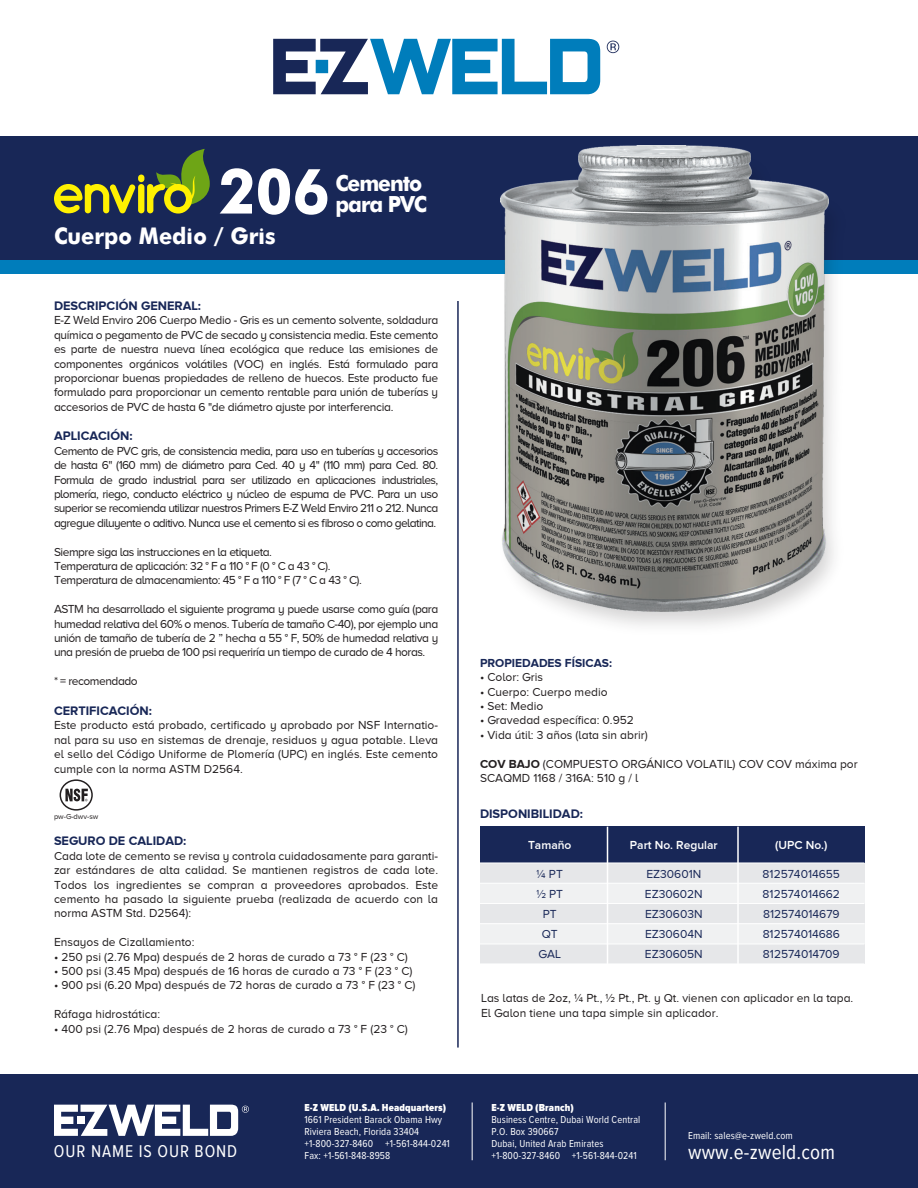
<style>
.page{position:relative;width:918px;height:1188px;background:#fff}
.page>*{position:absolute;margin:0;border:0;box-sizing:border-box;transform-origin:0 0}
.t1{font:700 62.55px "Futura";color:#fff;scale:.95 1}
.t2{font:700 22.95px "Futura";color:#fff;scale:.95 1}
.t3{font:700 22.2px/21px "Futura";letter-spacing:-.05em;color:#fff;scale:.95 1}
.t4{font:21px "Proxima Nova Cond";letter-spacing:.01em;color:#fff}
.t5{font:17.7px "Proxima Nova Cond";letter-spacing:.05em;color:#fff}
.t6{font:700 12.75px "Proxima Nova A";color:#182757}
.t7{font:12px/14.4px "Proxima Nova A";color:#231f20;text-align:justify}
.t8{font:12px/14.4px "Proxima Nova A";letter-spacing:-.04em;color:#231f20}
.t9{font:12px/20px "Proxima Nova A";color:#182757}
.t10{font:600 12px "Proxima Nova";color:#fff}
.t11{font:700 12px "Proxima Nova A";color:#182757}
.t12{font:10.5px/12px "Proxima Nova Cond";letter-spacing:.01em;color:#fff}
.t13{font:900 10.5px "Proxima Nova Cond";letter-spacing:.01em;color:#fff}
.t14{font:7.5px "Proxima Nova A";color:#231f20}
.s1{font-weight:700}
</style>
<div class="page">
<div style="left:0;top:137px;width:918px;height:123px;background:#182757"></div>
<div style="left:0;top:260px;width:918px;height:14px;background:#007dbb"></div>
<svg style="left:273px;top:39px;width:346px;height:55px"></svg>
<div style="left:0;top:1075px;width:918px;height:113px;background:#182757"></div>
<img style="left:500px;top:196px;width:334px;height:430px">
<svg style="left:54px;top:1105px;width:195px;height:31px"></svg>
<div style="left:480px;top:827px;width:384px;height:36px;background:#182757"></div>
<div style="left:480px;top:863px;width:384px;height:20px;background:#e6e7e9"></div>
<div style="left:480px;top:883px;width:384px;height:20px;background:#f0f1f2"></div>
<div style="left:480px;top:903px;width:384px;height:21px;background:#e6e7e9"></div>
<div style="left:480px;top:944px;width:384px;height:20px;background:#e6e7e9"></div>
<div style="left:480px;top:924px;width:384px;height:20px;background:#f0f1f2"></div>
<hr style="left:607px;top:827px;width:1px;height:137px;background:#fff">
<hr style="left:737px;top:827px;width:2px;height:137px;background:#fff">
<hr style="left:480px;top:883px;width:384px;height:1px;background:#fff">
<hr style="left:480px;top:863px;width:384px;height:1px;background:#fff">
<hr style="left:480px;top:903px;width:384px;height:1px;background:#fff">
<hr style="left:480px;top:923px;width:384px;height:1px;background:#fff">
<hr style="left:480px;top:944px;width:384px;height:1px;background:#fff">
<hr style="left:457px;top:301px;width:2px;height:747px;background:#182757">
<hr style="left:665px;top:1102px;width:1px;height:58px;background:#fff">
<hr style="left:472px;top:1102px;width:1px;height:58px;background:#fff">
<svg style="left:60px;top:779px;width:33px;height:32px"></svg>
<svg style="left:54px;top:149px;width:156px;height:65px"></svg>
<img style="left:501px;top:146px;width:327px;height:465px">
<h1 class="t1" style="left:219px;top:145px;width:118px">206</h1>
<h2 class="t2" style="left:54px;top:219px;width:235px">Cuerpo Medio / Gris</h2>
<h3 class="t3" style="left:336px;top:171px;width:98px">Cemento para PVC</h3>
<p class="t6" style="left:54px;top:298px;width:149px">DESCRIPCIÓN GENERAL:</p>
<p class="t7" style="left:54px;top:313px;width:386px">E-Z Weld Enviro 206 Cuerpo Medio - Gris es un cemento solvente, soldadura química o pegamento de PVC de secado y consistencia media. Este cemento es parte de nuestra nueva línea ecológica que reduce las emisiones de componentes orgánicos volátiles (VOC) en inglés. Está formulado para proporcionar buenas propiedades de relleno de huecos. Este producto fue formulado para proporcionar un cemento rentable para unión de tuberías y accesorios de PVC de hasta 6 "de diámetro ajuste por interferencia.</p>
<p class="t6" style="left:54px;top:429px;width:80px">APLICACIÓN:</p>
<p class="t7" style="left:54px;top:444px;width:386px">Cemento de PVC gris, de consistencia media, para uso en tuberías y accesorios de hasta 6" (160 mm) de diámetro para Ced. 40 y 4" (110 mm) para Ced. 80.<br>Formula de grado industrial para ser utilizado en aplicaciones industriales, plomería, riego, conducto eléctrico y núcleo de espuma de PVC. Para un uso superior se recomienda utilizar nuestros Primers E-Z Weld Enviro 211 o 212. Nunca agregue diluyente o aditivo. Nunca use el cemento si es fibroso o como gelatina.</p>
<p class="t8" style="left:54px;top:544px;width:309px">Siempre siga las instrucciones en la etiqueta.<br>Temperatura de aplicación: 32 ° F a 110 ° F (0 ° C a 43 ° C).<br>Temperatura de almacenamiento: 45 ° F a 110 ° F (7 ° C a 43 ° C).</p>
<p class="t7" style="left:54px;top:602px;width:386px">ASTM ha desarrollado el siguiente programa y puede usarse como guía (para humedad relativa del 60% o menos. Tubería de tamaño C-40), por ejemplo una unión de tamaño de tubería de 2 ” hecha a 55 ° F, 50% de humedad relativa y una presión de prueba de 100 psi requeriría un tiempo de curado de 4 horas.</p>
<p class="t8" style="left:54px;top:674px;width:85px">* = recomendado</p>
<p class="t6" style="left:54px;top:703px;width:99px">CERTIFICACIÓN:</p>
<p class="t7" style="left:54px;top:718px;width:386px">Este producto está probado, certificado y aprobado por NSF Internatio&shy;nal para su uso en sistemas de drenaje, residuos y agua potable. Lleva el sello del Código Uniforme de Plomería (UPC) en inglés. Este cemento cumple con la norma ASTM D2564.</p>
<p class="t11" style="left:480px;top:656px;width:134px">PROPIEDADES FÍSICAS:</p>
<p class="t7" style="left:480px;top:670px;width:65px">• Color: Gris</p>
<p class="t7" style="left:480px;top:684px;width:129px">• Cuerpo: Cuerpo medio</p>
<p class="t7" style="left:480px;top:699px;width:65px">• Set: Medio</p>
<p class="t7" style="left:480px;top:713px;width:155px">• Gravedad específica: 0.952</p>
<p class="t7" style="left:480px;top:727px;width:169px">• Vida útil: 3 años (lata sin abrir)</p>
<p class="t7" style="left:480px;top:756px;width:379px"><span class="s1">COV BAJO</span> (COMPUESTO ORGÁNICO VOLATIL) COV COV máxima por<br>SCAQMD 1168 / 316A: 510 g / l</p>
<p class="t14" style="left:54px;top:812px;width:46px">pw-G-dwv-sw</p>
<p class="t6" style="left:480px;top:806px;width:104px">DISPONIBILIDAD:</p>
<p class="t6" style="left:54px;top:834px;width:134px">SEGURO DE CALIDAD:</p>
<p class="t7" style="left:54px;top:849px;width:386px">Cada lote de cemento se revisa y controla cuidadosamente para garanti&shy;zar estándares de alta calidad. Se mantienen registros de cada lote.<br>Todos los ingredientes se compran a proveedores aprobados. Este cemento ha pasado la siguiente prueba (realizada de acuerdo con la norma ASTM Std. D2564):</p>
<p class="t7" style="left:54px;top:935px;width:142px">Ensayos de Cizallamiento:</p>
<p class="t7" style="left:54px;top:949px;width:355px">• 250 psi (2.76 Mpa) después de 2 horas de curado a 73 ° F (23 ° C)</p>
<p class="t7" style="left:54px;top:964px;width:360px">• 500 psi (3.45 Mpa) después de 16 horas de curado a 73 ° F (23 ° C)</p>
<p class="t7" style="left:54px;top:978px;width:363px">• 900 psi (6.20 Mpa) después de 72 horas de curado a 73 ° F (23 ° C)</p>
<p class="t7" style="left:54px;top:1007px;width:108px">Ráfaga hidrostática:</p>
<p class="t7" style="left:54px;top:1021px;width:355px">• 400 psi (2.76 Mpa) después de 2 horas de curado a 73 ° F (23 ° C)</p>
<p class="t10" style="left:528px;top:838px;width:45px">Tamaño</p>
<p class="t10" style="left:630px;top:838px;width:89px">Part No. Regular</p>
<p class="t10" style="left:775px;top:838px;width:54px">(UPC No.)</p>
<p class="t9" style="left:536px;top:864px;width:28px;text-align:center">¼ PT ½ PT<br>PT<br>QT<br>GAL</p>
<p class="t9" style="left:763px;top:864px;width:79px;text-align:justify">812574014655<br>812574014662<br>812574014679<br>812574014686<br>812574014709</p>
<p class="t7" style="left:481px;top:991px;width:374px">Las latas de 2oz, ¼ Pt., ½ Pt., Pt. y Qt. vienen con aplicador en la tapa.<br>El Galon tiene una tapa simple sin aplicador.</p>
<p class="t9" style="left:645px;top:864px;width:59px">EZ30601N<br>EZ30602N<br>EZ30603N<br>EZ30604N<br>EZ30605N</p>
<p class="t13" style="left:305px;top:1102px;width:143px">E-Z WELD (U.S.A. Headquarters)</p>
<p class="t12" style="left:305px;top:1114px;width:147px">1661 President Barack Obama Hwy<br>Riviera Beach, Florida 33404 +1-800-327-8460 +1-561-844-0241<br>Fax: +1-561-848-8958</p>
<p class="t13" style="left:491px;top:1102px;width:84px">E-Z WELD (Branch)</p>
<p class="t12" style="left:491px;top:1114px;width:150px">Business Centre, Dubai World Central<br>P.O. Box 390667<br>Dubai, United Arab Emirates +1-800-327-8460 +1-561-844-0241</p>
<p class="t12" style="left:688px;top:1130px;width:106px">Email: sales@e-zweld.com</p>
<h3 class="t5" style="left:54px;top:1143px;width:185px">OUR NAME IS OUR BOND</h3>
<h3 class="t4" style="left:688px;top:1143px;width:148px">www.e-zweld.com</h3>
</div>
